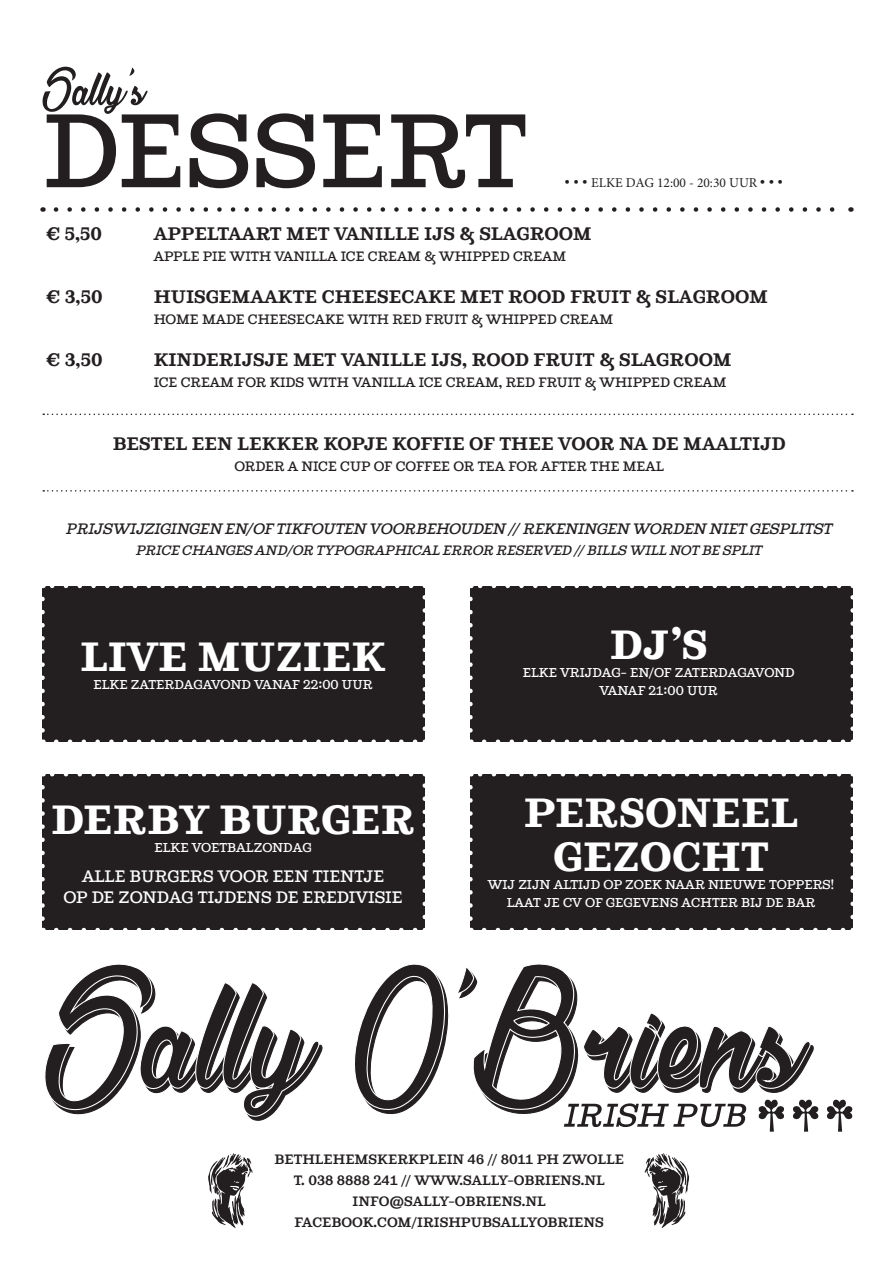
<style>
.page{position:relative;width:893px;height:1263px;background:#fff}
.page>*{position:absolute;margin:0;border:0;box-sizing:border-box;transform-origin:0 0}
.t1{font:300 103.95px "Ghostlight";color:#231f20}
.t2{font:54px "La Cithare";color:#231f20}
.t3{font:700 40.5px "Ghostlight";color:#fff}
.t4{font:600 18px "Ghostlight";color:#231f20}
.t5{font:300 16.5px "Ghostlight";color:#fff}
.t6{font:italic 300 15px "Ghostlight";color:#231f20}
.t7{font:300 13.5px "Ghostlight";color:#231f20}
.t8{font:13.5px "Ghostlight";color:#231f20}
.t9{font:italic 300 13.5px "Ghostlight";color:#231f20}
.t10{font:13.5px "Minion Pro";color:#231f20}
.t11{font:300 12.75px "Ghostlight";color:#fff}
.s1{font-family:"Ghostlight";font-weight:700;font-size:15px}
</style>
<div class="page">
<div style="left:43px;top:586px;width:382px;height:156px;background:#231f20"></div>
<svg style="left:56px;top:739px;width:362px;height:3px"></svg>
<svg style="left:42px;top:599px;width:3px;height:143px"></svg>
<svg style="left:423px;top:586px;width:2px;height:143px"></svg>
<svg style="left:43px;top:586px;width:368px;height:2px"></svg>
<div style="left:470px;top:586px;width:383px;height:156px;background:#231f20"></div>
<svg style="left:484px;top:739px;width:362px;height:3px"></svg>
<svg style="left:478px;top:586px;width:361px;height:2px"></svg>
<svg style="left:470px;top:599px;width:3px;height:143px"></svg>
<svg style="left:850px;top:586px;width:3px;height:143px"></svg>
<svg style="left:56px;top:207px;width:779px;height:5px"></svg>
<svg style="left:43px;top:414px;width:810px;height:1px"></svg>
<svg style="left:43px;top:490px;width:810px;height:2px"></svg>
<div style="left:43px;top:774px;width:382px;height:156px;background:#231f20"></div>
<svg style="left:56px;top:928px;width:362px;height:2px"></svg>
<svg style="left:42px;top:787px;width:3px;height:143px"></svg>
<svg style="left:423px;top:774px;width:2px;height:143px"></svg>
<svg style="left:43px;top:774px;width:368px;height:2px"></svg>
<div style="left:470px;top:774px;width:383px;height:156px;background:#231f20"></div>
<svg style="left:484px;top:928px;width:362px;height:2px"></svg>
<svg style="left:477px;top:774px;width:362px;height:2px"></svg>
<svg style="left:470px;top:787px;width:3px;height:143px"></svg>
<svg style="left:850px;top:774px;width:3px;height:143px"></svg>
<svg style="left:45px;top:964px;width:278px;height:157px"></svg>
<svg style="left:354px;top:964px;width:95px;height:151px"></svg>
<svg style="left:458px;top:964px;width:360px;height:168px"></svg>
<svg style="left:827px;top:1100px;width:25px;height:32px"></svg>
<svg style="left:208px;top:1153px;width:45px;height:75px"></svg>
<svg style="left:645px;top:1153px;width:44px;height:75px"></svg>
<p class="t2" style="left:43px;top:61px;width:104px">Sally’s</p>
<p class="t1" style="left:43px;top:66px;width:486px">DESSERT</p>
<p class="t10" style="left:565px;top:174px;width:219px"><span class="s1">• • •</span> ELKE DAG 12:00 - 20:30 UUR <span class="s1">• • •</span></p>
<p class="t4" style="left:46px;top:218px;width:58px">€ 5,50</p>
<p class="t4" style="left:154px;top:218px;width:440px">APPELTAART MET VANILLE IJS &amp; SLAGROOM</p>
<p class="t7" style="left:154px;top:245px;width:414px">APPLE PIE WITH VANILLA ICE CREAM &amp; WHIPPED CREAM</p>
<p class="t4" style="left:46px;top:281px;width:58px">€ 3,50</p>
<p class="t4" style="left:154px;top:281px;width:616px">HUISGEMAAKTE CHEESECAKE MET ROOD FRUIT &amp; SLAGROOM</p>
<p class="t7" style="left:154px;top:308px;width:461px">HOME MADE CHEESECAKE WITH RED FRUIT &amp; WHIPPED CREAM</p>
<p class="t4" style="left:46px;top:344px;width:58px">€ 3,50</p>
<p class="t4" style="left:154px;top:344px;width:579px">KINDERIJSJE MET VANILLE IJS, ROOD FRUIT &amp; SLAGROOM</p>
<p class="t7" style="left:154px;top:371px;width:574px">ICE CREAM FOR KIDS WITH VANILLA ICE CREAM, RED FRUIT &amp; WHIPPED CREAM</p>
<p class="t4" style="left:113px;top:428px;width:674px">BESTEL EEN LEKKER KOPJE KOFFIE OF THEE VOOR NA DE MAALTIJD</p>
<p class="t7" style="left:234px;top:455px;width:431px">ORDER A NICE CUP OF COFFEE OR TEA FOR AFTER THE MEAL</p>
<p class="t6" style="left:66px;top:516px;width:767px">PRIJSWIJZIGINGEN EN/OF TIKFOUTEN VOORBEHOUDEN // REKENINGEN WORDEN NIET GESPLITST</p>
<p class="t9" style="left:136px;top:539px;width:628px">PRICE CHANGES AND/OR TYPOGRAPHICAL ERROR RESERVED // BILLS WILL NOT BE SPLIT</p>
<p class="t3" style="left:80px;top:622px;width:307px">LIVE MUZIEK</p>
<p class="t11" style="left:93px;top:674px;width:281px">ELKE ZATERDAGAVOND VANAF 22:00 UUR</p>
<p class="t3" style="left:51px;top:785px;width:366px">DERBY BURGER</p>
<p class="t11" style="left:154px;top:837px;width:159px">ELKE VOETBALZONDAG</p>
<p class="t5" style="left:82px;top:862px;width:304px">ALLE BURGERS VOOR EEN TIENTJE</p>
<p class="t5" style="left:63px;top:883px;width:341px">OP DE ZONDAG TIJDENS DE EREDIVISIE</p>
<p class="t3" style="left:610px;top:610px;width:99px">DJ’S</p>
<p class="t11" style="left:523px;top:662px;width:274px">ELKE VRIJDAG- EN/OF ZATERDAGAVOND</p>
<p class="t11" style="left:600px;top:680px;width:120px">VANAF 21:00 UUR</p>
<p class="t3" style="left:524px;top:779px;width:276px">PERSONEEL</p>
<p class="t3" style="left:553px;top:822px;width:217px">GEZOCHT</p>
<p class="t11" style="left:488px;top:874px;width:348px">WIJ ZIJN ALTIJD OP ZOEK NAAR NIEUWE TOPPERS!</p>
<p class="t11" style="left:507px;top:892px;width:310px">LAAT JE CV OF GEGEVENS ACHTER BIJ DE BAR</p>
<p class="t8" style="left:274px;top:1148px;width:351px">BETHLEHEMSKERKPLEIN 46 // 8011 PH ZWOLLE</p>
<p class="t8" style="left:294px;top:1169px;width:312px">T. 038 8888 241 // WWW.SALLY-OBRIENS.NL</p>
<p class="t8" style="left:353px;top:1190px;width:195px">INFO@SALLY-OBRIENS.NL</p>
<p class="t8" style="left:295px;top:1211px;width:311px">FACEBOOK.COM/IRISHPUBSALLYOBRIENS</p>
</div>
